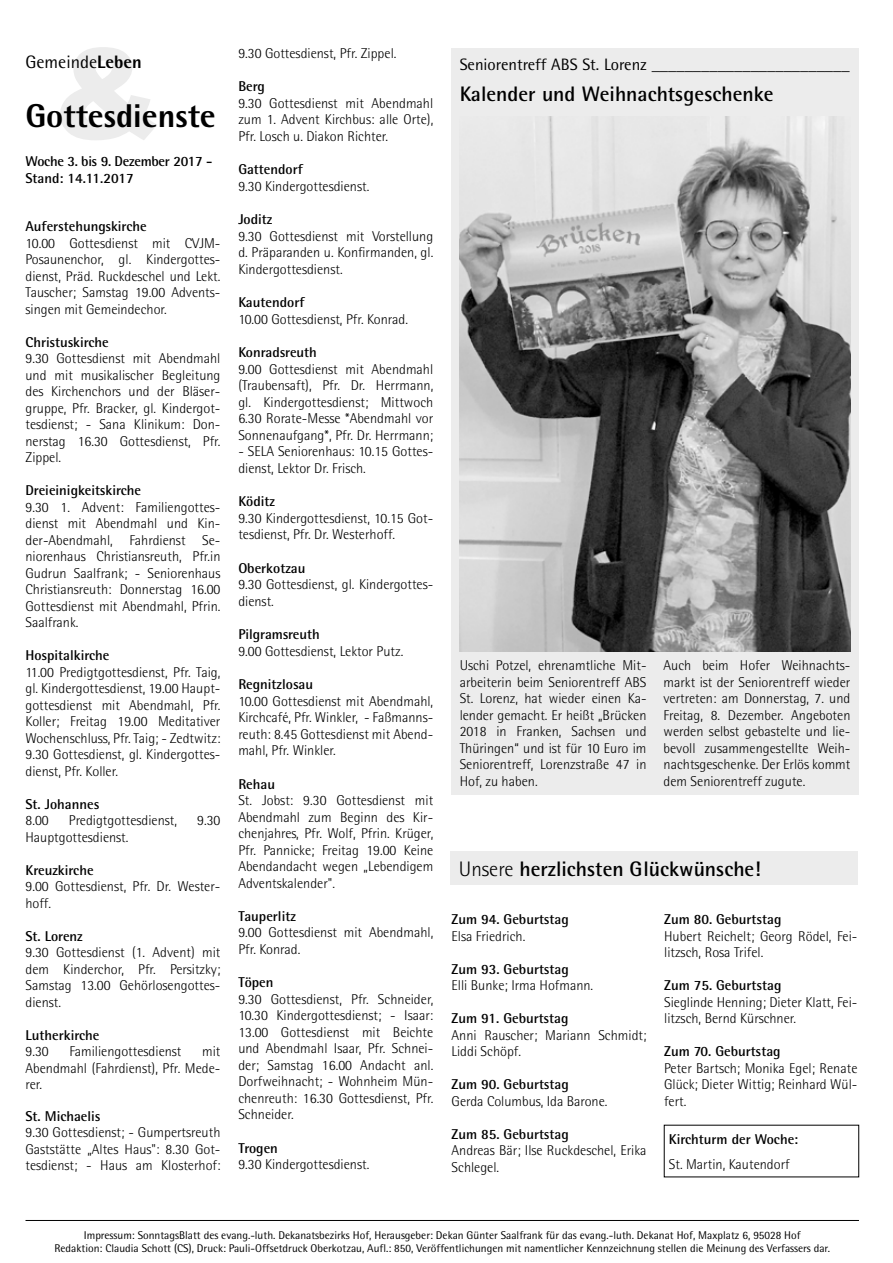
<style>
.page{position:relative;width:893px;height:1263px;background:#fff}
.page>*{position:absolute;margin:0;border:0;box-sizing:border-box;transform-origin:0 0}
.t1{font:900 126px "Arial";color:#ececec}
.t2{font:800 33px "Rotis Semi Sans";color:#000}
.t3{font:700 21px "Rotis Semi Sans";color:#000}
.t4{font:18px "Rotis Semi Sans";color:#000}
.t5{font:16.5px "Rotis Semi Sans";color:#000}
.t6{font:300 14.25px/16.5px "Rotis Semi Sans";color:#000;text-align:justify}
.t7{font:700 14.25px "Rotis Semi Sans";color:#000}
.t8{font:700 14.25px/16.5px "Rotis Semi Sans";letter-spacing:-.02em;color:#000}
.t9{font:11.25px/12.8px "Rotis Semi Sans";color:#000;text-align:center}
.s1{font-weight:800}
.s2{font-weight:300}
</style>
<div class="page">
<hr style="left:26px;top:1220px;width:833px;height:1px;background:#000">
<div style="left:450px;top:851px;width:407px;height:33px;background:#ececec"></div>
<div style="left:451px;top:49px;width:408px;height:746px;background:#ececec"></div>
<img style="left:460px;top:117px;width:390px;height:534px">
<h1 class="t1" style="left:51px;top:2px;width:114px">&amp;</h1>
<p class="t4" style="left:26px;top:51px;width:118px">Gemeinde<span class="s1">Leben</span></p>
<h2 class="t2" style="left:26px;top:95px;width:192px">Gottesdienste</h2>
<p class="t8" style="left:26px;top:153px;width:189px">Woche 3. bis 9. Dezember 2017 -<br>Stand: 14.11.2017</p>
<p class="t7" style="left:26px;top:217px;width:123px">Auferstehungskirche</p>
<p class="t6" style="left:26px;top:234px;width:196px">10.00 Gottesdienst mit CVJM-Posaunenchor, gl. Kindergottes&shy;dienst, Präd. Ruckdeschel und Lekt.<br>Tauscher; Samstag 19.00 Advents&shy;singen mit Gemeindechor.</p>
<p class="t7" style="left:26px;top:333px;width:85px">Christuskirche</p>
<p class="t6" style="left:26px;top:350px;width:196px">9.30 Gottesdienst mit Abendmahl und mit musikalischer Begleitung des Kirchenchors und der Bläser&shy;gruppe, Pfr. Bracker, gl. Kindergot&shy;tesdienst; - Sana Klinikum: Don&shy;nerstag 16.30 Gottesdienst, Pfr.<br>Zippel.</p>
<p class="t7" style="left:26px;top:481px;width:117px">Dreieinigkeitskirche</p>
<p class="t6" style="left:26px;top:498px;width:196px">9.30 1. Advent: Familiengottes&shy;dienst mit Abendmahl und Kin&shy;der-Abendmahl, Fahrdienst Se&shy;niorenhaus Christiansreuth, Pfr.in Gudrun Saalfrank; - Seniorenhaus Christiansreuth: Donnerstag 16.00<br>Gottesdienst mit Abendmahl, Pfrin.<br>Saalfrank.</p>
<p class="t7" style="left:26px;top:646px;width:85px">Hospitalkirche</p>
<p class="t6" style="left:26px;top:663px;width:196px">11.00 Predigtgottesdienst, Pfr. Taig, gl. Kindergottesdienst, 19.00 Haupt&shy;gottesdienst mit Abendmahl, Pfr.<br>Koller; Freitag 19.00 Meditativer Wochenschluss, Pfr. Taig; - Zedtwitz:<br>9.30 Gottesdienst, gl. Kindergottes&shy;dienst, Pfr. Koller.</p>
<p class="t7" style="left:26px;top:795px;width:75px">St. Johannes</p>
<p class="t6" style="left:26px;top:812px;width:25px">8.00</p>
<p class="t6" style="left:69px;top:812px;width:110px">Predigtgottesdienst,</p>
<p class="t6" style="left:197px;top:812px;width:25px">9.30</p>
<p class="t6" style="left:26px;top:829px;width:105px">Hauptgottesdienst.</p>
<p class="t7" style="left:26px;top:861px;width:70px">Kreuzkirche</p>
<p class="t6" style="left:26px;top:878px;width:196px">9.00 Gottesdienst, Pfr. Dr. Wester&shy;hoff.</p>
<p class="t7" style="left:26px;top:927px;width:59px">St. Lorenz</p>
<p class="t6" style="left:26px;top:944px;width:196px">9.30 Gottesdienst (1. Advent) mit dem Kinderchor, Pfr. Persitzky; Samstag 13.00 Gehörlosengottes&shy;dienst.</p>
<p class="t7" style="left:26px;top:1026px;width:75px">Lutherkirche</p>
<p class="t6" style="left:26px;top:1043px;width:25px">9.30</p>
<p class="t6" style="left:69px;top:1043px;width:114px">Familiengottesdienst</p>
<p class="t6" style="left:26px;top:1043px;width:196px;text-indent:177px">mit Abendmahl (Fahrdienst), Pfr. Mede&shy;rer.</p>
<p class="t7" style="left:26px;top:1107px;width:76px">St. Michaelis</p>
<p class="t6" style="left:26px;top:1124px;width:196px">9.30 Gottesdienst; - Gumpertsreuth Gaststätte „Altes Haus": 8.30 Got&shy;tesdienst; - Haus am Klosterhof:</p>
<p class="t6" style="left:238px;top:44px;width:160px">9.30 Gottesdienst, Pfr. Zippel.</p>
<p class="t7" style="left:238px;top:77px;width:28px">Berg</p>
<p class="t6" style="left:238px;top:94px;width:196px">9.30 Gottesdienst mit Abendmahl zum 1. Advent Kirchbus: alle Orte), Pfr. Losch u. Diakon Richter.</p>
<p class="t7" style="left:238px;top:160px;width:66px">Gattendorf</p>
<p class="t6" style="left:238px;top:177px;width:132px">9.30 Kindergottesdienst.</p>
<p class="t7" style="left:238px;top:210px;width:36px">Joditz</p>
<p class="t6" style="left:238px;top:227px;width:196px">9.30 Gottesdienst mit Vorstellung d. Präparanden u. Konfirmanden, gl.<br>Kindergottesdienst.</p>
<p class="t7" style="left:238px;top:293px;width:68px">Kautendorf</p>
<p class="t6" style="left:238px;top:310px;width:171px">10.00 Gottesdienst, Pfr. Konrad.</p>
<p class="t7" style="left:238px;top:343px;width:80px">Konradsreuth</p>
<p class="t6" style="left:238px;top:360px;width:196px">9.00 Gottesdienst mit Abendmahl (Traubensaft), Pfr. Dr. Herrmann, gl. Kindergottesdienst; Mittwoch 6.30 Rorate-Messe *Abendmahl vor Sonnenaufgang*, Pfr. Dr. Herrmann;</p>
<p class="t6" style="left:238px;top:443px;width:196px">- SELA Seniorenhaus: 10.15 Gottes&shy;dienst, Lektor Dr. Frisch.</p>
<p class="t7" style="left:238px;top:492px;width:38px">Köditz</p>
<p class="t6" style="left:238px;top:509px;width:196px">9.30 Kindergottesdienst, 10.15 Got&shy;tesdienst, Pfr. Dr. Westerhoff.</p>
<p class="t7" style="left:238px;top:559px;width:69px">Oberkotzau</p>
<p class="t6" style="left:238px;top:576px;width:196px">9.30 Gottesdienst, gl. Kindergottes&shy;dienst.</p>
<p class="t7" style="left:238px;top:625px;width:83px">Pilgramsreuth</p>
<p class="t6" style="left:238px;top:642px;width:166px">9.00 Gottesdienst, Lektor Putz.</p>
<p class="t7" style="left:238px;top:675px;width:76px">Regnitzlosau</p>
<p class="t6" style="left:238px;top:692px;width:196px">10.00 Gottesdienst mit Abendmahl, Kirchcafé, Pfr. Winkler, - Faßmanns&shy;reuth: 8.45 Gottesdienst mit Abend&shy;mahl, Pfr. Winkler.</p>
<p class="t7" style="left:238px;top:775px;width:38px">Rehau</p>
<p class="t6" style="left:238px;top:792px;width:196px">St. Jobst: 9.30 Gottesdienst mit Abendmahl zum Beginn des Kir&shy;chenjahres, Pfr. Wolf, Pfrin. Krüger, Pfr. Pannicke; Freitag 19.00 Keine Abendandacht wegen „Lebendigem Adventskalender".</p>
<p class="t7" style="left:238px;top:907px;width:59px">Tauperlitz</p>
<p class="t6" style="left:238px;top:924px;width:196px">9.00 Gottesdienst mit Abendmahl,<br>Pfr. Konrad.</p>
<p class="t7" style="left:238px;top:973px;width:37px">Töpen</p>
<p class="t6" style="left:238px;top:991px;width:196px">9.30 Gottesdienst, Pfr. Schneider, 10.30 Kindergottesdienst; - Isaar:<br>13.00 Gottesdienst mit Beichte und Abendmahl Isaar, Pfr. Schnei&shy;der; Samstag 16.00 Andacht anl.<br>Dorfweihnacht; - Wohnheim Mün&shy;chenreuth: 16.30 Gottesdienst, Pfr.<br>Schneider.</p>
<p class="t7" style="left:238px;top:1139px;width:41px">Trogen</p>
<p class="t6" style="left:238px;top:1156px;width:132px">9.30 Kindergottesdienst.</p>
<p class="t5" style="left:460px;top:54px;width:391px">Seniorentreff ABS St. Lorenz ________________________</p>
<h3 class="t3" style="left:460px;top:81px;width:315px">Kalender und Weihnachtsgeschenke</h3>
<p class="t6" style="left:460px;top:657px;width:188px">Uschi Potzel, ehrenamtliche Mit&shy;arbeiterin beim Seniorentreff ABS St. Lorenz, hat wieder einen Ka&shy;lender gemacht. Er heißt „Brücken 2018 in Franken, Sachsen und Thüringen“ und ist für 10 Euro im Seniorentreff, Lorenzstraße 47 in Hof, zu haben.</p>
<p class="t6" style="left:664px;top:657px;width:188px">Auch beim Hofer Weihnachts&shy;markt ist der Seniorentreff wieder vertreten: am Donnerstag, 7. und Freitag, 8. Dezember. Angeboten werden selbst gebastelte und lie&shy;bevoll zusammengestellte Weih&shy;nachtsgeschenke. Der Erlös kommt dem Seniorentreff zugute.</p>
<h3 class="t3" style="left:459px;top:856px;width:303px"><span class="s2">Unsere</span> herzlichsten Glückwünsche!</h3>
<p class="t7" style="left:452px;top:910px;width:119px">Zum 94. Geburtstag</p>
<p class="t6" style="left:452px;top:927px;width:75px">Elsa Friedrich.</p>
<p class="t7" style="left:452px;top:960px;width:119px">Zum 93. Geburtstag</p>
<p class="t6" style="left:452px;top:977px;width:143px">Elli Bunke; Irma Hofmann.</p>
<p class="t7" style="left:452px;top:1009px;width:118px">Zum 91. Geburtstag</p>
<p class="t6" style="left:452px;top:1026px;width:196px">Anni Rauscher; Mariann Schmidt;<br>Liddi Schöpf.</p>
<p class="t7" style="left:452px;top:1075px;width:119px">Zum 90. Geburtstag</p>
<p class="t6" style="left:452px;top:1092px;width:157px">Gerda Columbus, Ida Barone.</p>
<p class="t7" style="left:452px;top:1125px;width:119px">Zum 85. Geburtstag</p>
<p class="t6" style="left:452px;top:1142px;width:196px">Andreas Bär; Ilse Ruckdeschel, Erika<br>Schlegel.</p>
<p class="t7" style="left:664px;top:910px;width:119px">Zum 80. Geburtstag</p>
<p class="t6" style="left:664px;top:927px;width:195px">Hubert Reichelt; Georg Rödel, Fei&shy;litzsch, Rosa Trifel.</p>
<p class="t7" style="left:664px;top:976px;width:119px">Zum 75. Geburtstag</p>
<p class="t6" style="left:664px;top:993px;width:195px">Sieglinde Henning; Dieter Klatt, Fei&shy;litzsch, Bernd Kürschner.</p>
<p class="t7" style="left:664px;top:1042px;width:118px">Zum 70. Geburtstag</p>
<p class="t6" style="left:664px;top:1059px;width:195px">Peter Bartsch; Monika Egel; Renate Glück; Dieter Wittig; Reinhard Wül&shy;fert.</p>
<p class="t7" style="left:669px;top:1130px;width:131px">Kirchturm der Woche:</p>
<p class="t6" style="left:669px;top:1156px;width:122px">St. Martin, Kautendorf</p>
<p class="t9" style="left:55px;top:1229px;width:777px">Impressum: SonntagsBlatt des evang.-luth. Dekanatsbezirks Hof, Herausgeber: Dekan Günter Saalfrank für das evang.-luth. Dekanat Hof, Maxplatz 6, 95028 Hof<br>Redaktion: Claudia Schott (CS), Druck: Pauli-Offsetdruck Oberkotzau, Aufl.: 850, Veröffentlichungen mit namentlicher Kennzeichnung stellen die Meinung des Verfassers dar.</p>
</div>
